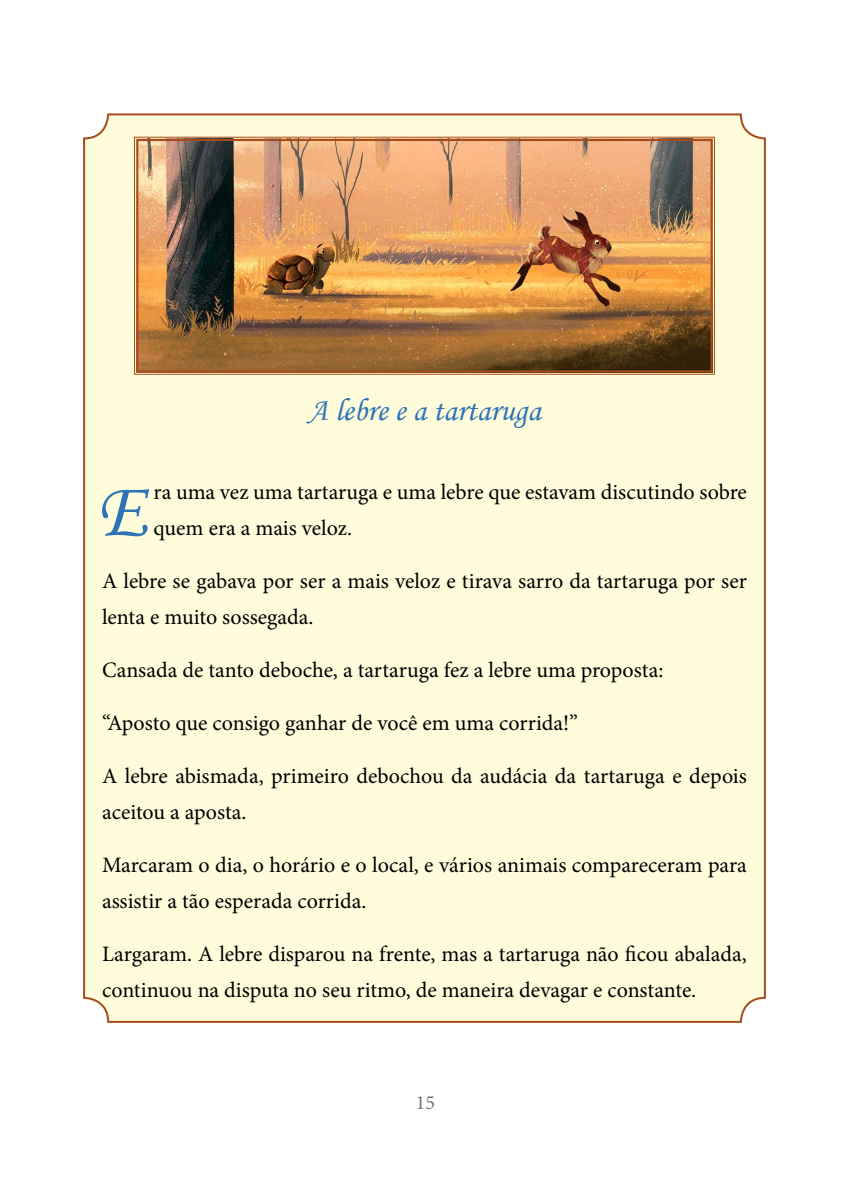
<style>
.page{position:relative;width:851px;height:1191px;background:#fff}
.page>*{position:absolute;margin:0;border:0;box-sizing:border-box;transform-origin:0 0}
.t1{font:78.6px "Monotype Corsiva";color:#2d73b5}
.t2{font:32px "Monotype Corsiva";color:#2d73b5}
.t3{font:22px/36px "Minion Pro";color:#000}
.t4{font:20px "Minion Pro";color:#737277}
</style>
<div class="page">
<div style="left:84px;top:114px;width:680px;height:907px;background:#fffcdc;border-radius:24px"></div>
<img style="left:134px;top:136px;width:581px;height:239px">
<div style="left:136px;top:139px;width:576px;height:233px;border:2px solid #a64b1b"></div>
<h2 class="t2" style="left:308px;top:391px;width:234px">A lebre e a tartaruga</h2>
<h1 class="t1" style="left:97px;top:463px;width:50px">E</h1>
<p class="t3" style="left:153px;top:474px;width:595px">ra uma vez uma tartaruga e uma lebre que estavam discutindo sobre quem era a mais veloz.</p>
<p class="t3" style="left:102px;top:563px;width:646px">A lebre se gabava por ser a mais veloz e tirava sarro da tartaruga por ser lenta e muito sossegada.</p>
<p class="t3" style="left:102px;top:652px;width:562px">Cansada de tanto deboche, a tartaruga fez a lebre uma proposta:</p>
<p class="t3" style="left:102px;top:705px;width:477px">“Aposto que consigo ganhar de você em uma corrida!”</p>
<p class="t3" style="left:102px;top:758px;width:646px">A lebre abismada, primeiro debochou da audácia da tartaruga e depois aceitou a aposta.</p>
<p class="t3" style="left:102px;top:847px;width:646px">Marcaram o dia, o horário e o local, e vários animais compareceram para assistir a tão esperada corrida.</p>
<p class="t3" style="left:102px;top:936px;width:646px">Largaram. A lebre disparou na frente, mas a tartaruga não ficou abalada, continuou na disputa no seu ritmo, de maneira devagar e constante.</p>
<p class="t4" style="left:416px;top:1088px;width:21px">15</p>
</div>
